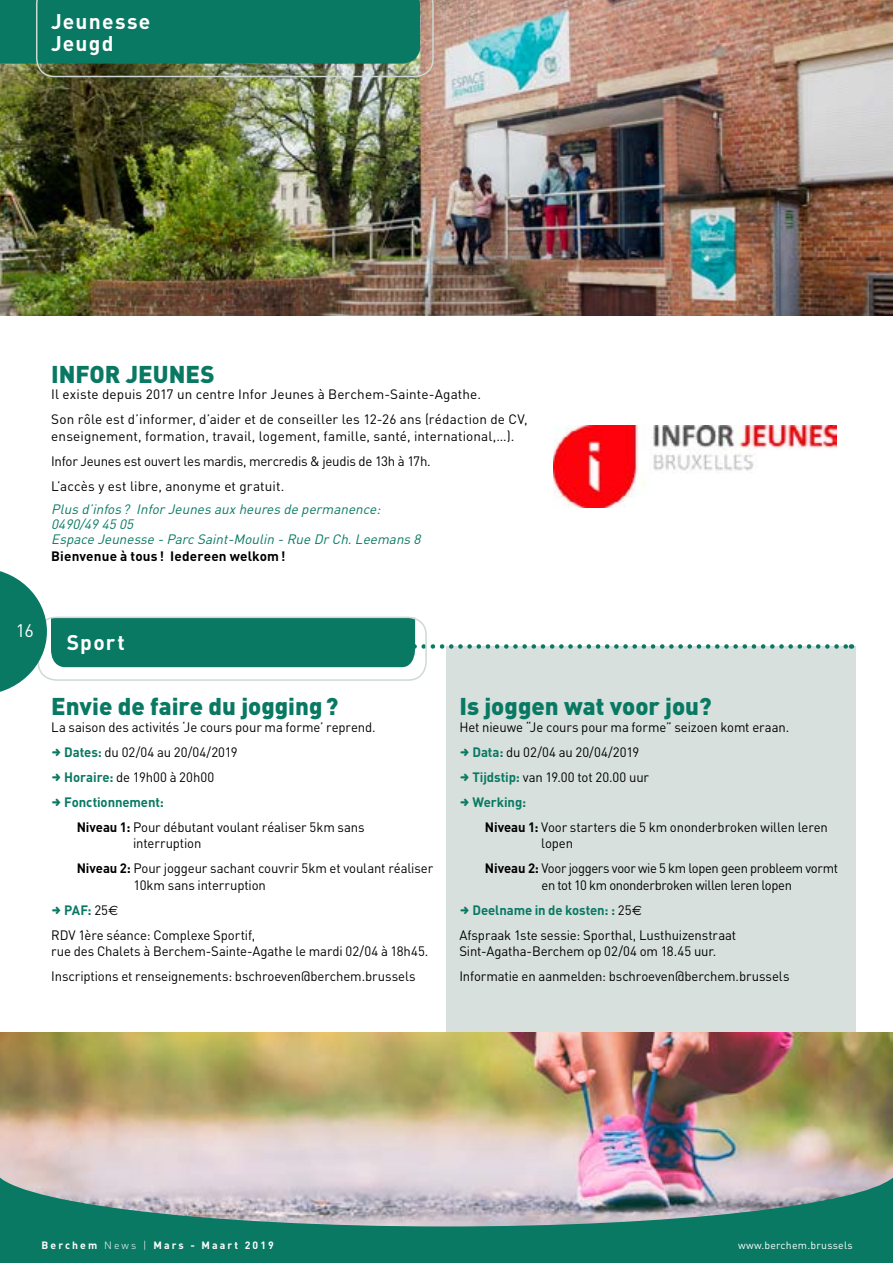
<style>
.page{position:relative;width:893px;height:1263px;background:#fff}
.page>*{position:absolute;margin:0;border:0;box-sizing:border-box;transform-origin:0 0}
.t1{font:900 24px "DIN";color:#097963}
.t2{font:700 21px/22.5px "DIN";letter-spacing:.06em;color:#fff}
.t3{font:18px "DIN";color:#fff}
.t4{font:13.5px/25px "DIN";letter-spacing:-.01em;color:#000}
.t5{font:13.5px/25px "DIN";letter-spacing:.01em;color:#000}
.t6{font:italic 13.5px/15px "DIN";color:#097963}
.t7{font:13.5px/16.5px "DIN";letter-spacing:-.03em;color:#000;scale:.96 1}
.t8{font:700 13.5px "DIN";letter-spacing:.01em;color:#000}
.t9{font:700 10.5px "DIN";letter-spacing:.2em;color:#fff}
.t10{font:10.5px "DIN";letter-spacing:.025em;color:#fff}
.s1{font-weight:700;color:#097963}
.s2{font-weight:700}
.s3{font-family:"Euro Sans"}
.s4{font-weight:300}
</style>
<div class="page">
<div style="left:446px;top:646px;width:410px;height:617px;background:#d7e0dc"></div>
<img style="left:0;top:0;width:893px;height:315px">
<img style="left:0;top:1032px;width:893px;height:138px">
<img style="left:554px;top:426px;width:282px;height:81px">
<svg style="left:0;top:1170px;width:893px;height:93px;background:#659993"></svg>
<svg style="left:0;top:0;width:434px;height:77px;background:#237c64"></svg>
<svg style="left:0;top:571px;width:852px;height:121px"></svg>
<h2 class="t2" style="left:51px;top:9px;width:101px">Jeunesse<br>Jeugd</h2>
<h1 class="t1" style="left:51px;top:358px;width:165px">INFOR JEUNES</h1>
<p class="t5" style="left:51px;top:382px;width:478px">Il existe depuis 2017 un centre Infor Jeunes à Berchem-Sainte-Agathe.<br>Son rôle est d’informer, d’aider et de conseiller les 12-26 ans (rédaction de CV,</p>
<p class="t5" style="left:51px;top:423px;width:465px">enseignement, formation, travail, logement, famille, santé, international,…).<br>Infor Jeunes est ouvert les mardis, mercredis &amp; jeudis de 13h à 17h.<br>L’accès y est libre, anonyme et gratuit.</p>
<p class="t6" style="left:51px;top:502px;width:374px">Plus d’infos? InforJeunes auxheures de permanence:<br>0490/49 45 05<br>Espace Jeunesse -Parc Saint-Moulin -Rue DrCh.Leemans 8</p>
<p class="t8" style="left:51px;top:547px;width:236px">Bienvenue à tous! Iedereen welkom!</p>
<h3 class="t3" style="left:16px;top:619px;width:19px">16</h3>
<h2 class="t2" style="left:67px;top:630px;width:60px">Sport</h2>
<h1 class="t1" style="left:51px;top:690px;width:289px">Envie de faire du jogging?</h1>
<p class="t4" style="left:64px;top:714px;width:313px;text-indent:-13px">La saison des activités ‘Je cours pour ma forme’ reprend.<br><span class="s1">Dates:</span> du 02/04 au 20/04/2019<br><span class="s1">Horaire:</span> de 19h00 à 20h00<br><span class="s1">Fonctionnement:</span></p>
<p class="t4" style="left:133px;top:818px;width:233px;line-height:16.5px;text-indent:-56px"><span class="s2">Niveau 1:</span> Pour débutant voulant réaliser 5km sans interruption</p>
<p class="t4" style="left:133px;top:860px;width:301px;line-height:16.5px;text-indent:-57px"><span class="s2">Niveau 2:</span> Pour joggeur sachant couvrir 5km et voulant réaliser<br>10km sans interruption</p>
<p class="t4" style="left:51px;top:897px;width:205px;text-indent:13px"><span class="s1">PAF:</span> 25<span class="s3">€<br></span>RDV 1ère séance: Complexe Sportif,</p>
<p class="t4" style="left:51px;top:938px;width:379px">rue des Chalets à Berchem-Sainte-Agathe le mardi 02/04 à 18h45.<br>Inscriptions et renseignements: bschroeven@berchem.brussels</p>
<h1 class="t1" style="left:459px;top:690px;width:254px">Is joggen wat voor jou?</h1>
<p class="t4" style="left:472px;top:714px;width:318px;text-indent:-13px">Het nieuwe “Je cours pour ma forme” seizoen komt eraan.<br><span class="s1">Data:</span> du 02/04 au 20/04/2019<br><span class="s1">Tijdstip:</span> van 19.00 tot 20.00 uur<br><span class="s1">Werking:</span></p>
<p class="t4" style="left:541px;top:818px;width:288px;line-height:16.5px;text-indent:-56px"><span class="s2">Niveau 1:</span> Voor starters die 5 km ononderbroken willen leren lopen</p>
<p class="t7" style="left:542px;top:860px;width:310px;text-indent:-57px"><span class="s2">Niveau 2:</span> Voor joggers voor wie 5 km lopen geen probleem vormt en tot 10 km ononderbroken willen leren lopen</p>
<p class="t4" style="left:459px;top:897px;width:278px;text-indent:13px"><span class="s1">Deelname in de kosten: :</span> 25<span class="s3">€<br></span>Afspraak 1ste sessie: Sporthal, Lusthuizenstraat</p>
<p class="t4" style="left:459px;top:938px;width:332px">Sint-Agatha-Berchem op 02/04 om 18.45 uur.<br>Informatie en aanmelden: bschroeven@berchem.brussels</p>
<p class="t9" style="left:42px;top:1238px;width:234px">Berchem <span class="s4">News |</span> Mars - Maart 2019</p>
<p class="t10" style="left:738px;top:1238px;width:116px">www.berchem.brussels</p>
</div>
